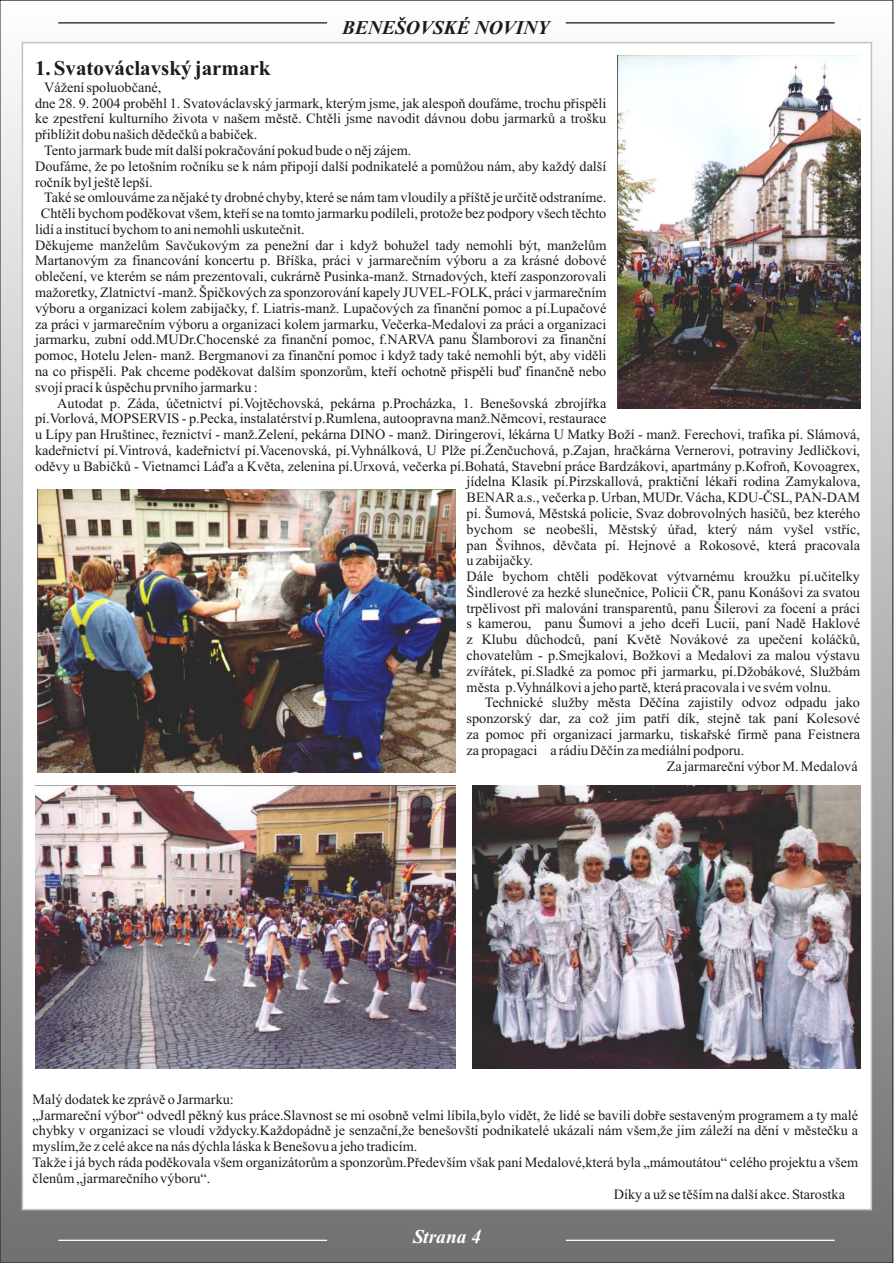
<style>
.page{position:relative;width:894px;height:1263px;background:#fff}
.page>*{position:absolute;margin:0;border:0;box-sizing:border-box;transform-origin:0 0}
.t1{font:700 21px "Times New Roman";color:#1f1a17}
.t2{font:italic 700 19.5px "Times New Roman";color:#1f1a17}
.t3{font:italic 700 19.5px "Times New Roman";color:#fff}
.t4{font:14.25px "Times New Roman";color:#1f1a17}
</style>
<div class="page">
<div style="left:0;top:0;width:893px;height:1263px;background:linear-gradient(to bottom,#fefefe,#73706f)"></div>
<hr style="left:566px;top:22px;width:269px;height:1px;background:#1f1a17">
<hr style="left:58px;top:22px;width:269px;height:1px;background:#1f1a17">
<hr style="left:58px;top:1240px;width:269px;height:1px;background:#fff">
<hr style="left:566px;top:1240px;width:269px;height:1px;background:#fff">
<div style="left:22px;top:42px;width:850px;height:1168px;background:#fff;border:2px solid #c2c2c2"></div>
<img style="left:472px;top:786px;width:389px;height:282px">
<img style="left:617px;top:56px;width:244px;height:352px">
<img style="left:35px;top:786px;width:420px;height:283px">
<img style="left:37px;top:490px;width:419px;height:282px">
<h2 class="t2" style="left:342px;top:21px;width:209px">BENEŠOVSKÉ NOVINY</h2>
<h1 class="t1" style="left:35px;top:60px;width:237px">1. Svatováclavský jarmark</h1>
<p class="t4" style="left:44px;top:82px;width:119px">Vážení spoluobèané,</p>
<p class="t4" style="left:35px;top:98px;width:573px">dne 28. 9. 2004 probìhl 1. Svatováclavský jarmark, kterým jsme, jak alespoò doufáme, trochu pøispìli</p>
<p class="t4" style="left:35px;top:114px;width:573px">ke zpestøení kulturního života v našem mìstì. Chtìli jsme navodit dávnou dobu jarmarkù a trošku</p>
<p class="t4" style="left:35px;top:129px;width:224px">pøiblížit dobu našich dìdeèkù a babièek.</p>
<p class="t4" style="left:44px;top:145px;width:369px">Tento jarmark bude mít další pokraèování pokud bude o nìj zájem.</p>
<p class="t4" style="left:35px;top:161px;width:573px">Doufáme, že po letošním roèníku se k nám pøipojí další podnikatelé a pomùžou nám, aby každý další</p>
<p class="t4" style="left:35px;top:177px;width:119px">roèník byl ještì lepší.</p>
<p class="t4" style="left:44px;top:192px;width:564px">Také se omlouváme za nìjaké ty drobné chyby, které se nám tam vloudily a pøíštì je urèitì odstraníme.</p>
<p class="t4" style="left:41px;top:208px;width:567px">Chtìli bychom podìkovat všem, kteøí se na tomto jarmarku podíleli, protože bez podpory všech tìchto</p>
<p class="t4" style="left:35px;top:224px;width:271px">lidí a institucí bychom to ani nemohli uskuteènit.</p>
<p class="t4" style="left:35px;top:240px;width:573px">Dìkujeme manželùm Savèukovým za penežní dar i když bohužel tady nemohli být, manželùm</p>
<p class="t4" style="left:35px;top:256px;width:573px">Martanovým za financování koncertu p. Bøíška, práci v jarmareèním výboru a za krásné dobové</p>
<p class="t4" style="left:35px;top:271px;width:573px">obleèení, ve kterém se nám prezentovali, cukrárnì Pusinka-manž. Strnadových, kteøí zasponzorovali</p>
<p class="t4" style="left:35px;top:287px;width:573px">mažoretky, Zlatnictví -manž. Špièkových za sponzorování kapely JUVEL-FOLK, práci v jarmareèním</p>
<p class="t4" style="left:35px;top:303px;width:573px">výboru a organizaci kolem zabijaèky, f. Liatris-manž. Lupaèových za finanèní pomoc a pí.Lupaèové</p>
<p class="t4" style="left:35px;top:319px;width:573px">za práci v jarmareèním výboru a organizaci kolem jarmarku, Veèerka-Medalovi za práci a organizaci</p>
<p class="t4" style="left:35px;top:335px;width:573px">jarmarku, zubní odd.MUDr.Chocenské za finanèní pomoc, f.NARVA panu Šlamborovi za finanèní</p>
<p class="t4" style="left:35px;top:350px;width:573px">pomoc, Hotelu Jelen- manž. Bergmanovi za finanèní pomoc i když tady také nemohli být, aby vidìli</p>
<p class="t4" style="left:35px;top:366px;width:573px">na co pøispìli. Pak chceme podìkovat dalším sponzorùm, kteøí ochotnì pøispìli buï finanènì nebo</p>
<p class="t4" style="left:35px;top:382px;width:224px">svojí prací k úspìchu prvního jarmarku :</p>
<p class="t4" style="left:57px;top:398px;width:551px">Autodat p. Záda, úèetnictví pí.Vojtìchovská, pekárna p.Procházka, 1. Benešovská zbrojíøka</p>
<p class="t4" style="left:35px;top:413px;width:573px">pí.Vorlová, MOPSERVIS - p.Pecka, instalatérství p.Rumlena, autoopravna manž.Nìmcovi, restaurace</p>
<p class="t4" style="left:35px;top:429px;width:827px">u Lípy pan Hruštinec, øeznictví - manž.Zelení, pekárna DINO - manž. Diringerovi, lékárna U Matky Boží - manž. Ferechovi, trafika pí. Slámová,</p>
<p class="t4" style="left:35px;top:445px;width:827px">kadeønictví pí.Vintrová, kadeønictví pí.Vacenovská, pí.Vyhnálková, U Plže pí.Ženèuchová, p.Zajan, hraèkárna Vernerovi, potraviny Jedlièkovi,</p>
<p class="t4" style="left:35px;top:461px;width:827px">odìvy u Babièkù - Vietnamci Láïa a Kvìta, zelenina pí.Urxová, veèerka pí.Bohatá, Stavební práce Bardzákovi, apartmány p.Kofroò, Kovoagrex,</p>
<p class="t4" style="left:467px;top:477px;width:395px">jídelna Klasik pí.Pirzskallová, praktièní lékaøi rodina Zamykalova,</p>
<p class="t4" style="left:467px;top:492px;width:395px">BENAR a.s., veèerka p. Urban, MUDr. Vácha, KDU-ÈSL, PAN-DAM</p>
<p class="t4" style="left:467px;top:508px;width:395px">pí. Šumová, Mìstská policie, Svaz dobrovolných hasièù, bez kterého</p>
<p class="t4" style="left:467px;top:524px;width:395px">bychom se neobešli, Mìstský úøad, který nám vyšel vstøíc,</p>
<p class="t4" style="left:467px;top:540px;width:395px">pan Švihnos, dìvèata pí. Hejnové a Rokosové, která pracovala</p>
<p class="t4" style="left:467px;top:555px;width:68px">u zabijaèky.</p>
<p class="t4" style="left:467px;top:571px;width:395px">Dále bychom chtìli podìkovat výtvarnému kroužku pí.uèitelky</p>
<p class="t4" style="left:467px;top:587px;width:395px">Šindlerové za hezké sluneènice, Policii ÈR, panu Konášovi za svatou</p>
<p class="t4" style="left:467px;top:603px;width:395px">trpìlivost pøi malování transparentù, panu Šilerovi za focení a práci</p>
<p class="t4" style="left:467px;top:619px;width:395px">s kamerou, panu Šumovi a jeho dceøi Lucii, paní Nadì Haklové</p>
<p class="t4" style="left:467px;top:634px;width:395px">z Klubu dùchodcù, paní Kvìtì Novákové za upeèení koláèkù,</p>
<p class="t4" style="left:467px;top:650px;width:395px">chovatelùm - p.Smejkalovi, Božkovi a Medalovi za malou výstavu</p>
<p class="t4" style="left:467px;top:666px;width:395px">zvíøátek, pí.Sladké za pomoc pøi jarmarku, pí.Džobákové, Službám</p>
<p class="t4" style="left:467px;top:682px;width:366px">mìsta p.Vyhnálkovi a jeho partì, která pracovala i ve svém volnu.</p>
<p class="t4" style="left:485px;top:698px;width:377px">Technické služby mìsta Dìèína zajistily odvoz odpadu jako</p>
<p class="t4" style="left:467px;top:713px;width:395px">sponzorský dar, za což jim patøí dík, stejnì tak paní Kolesové</p>
<p class="t4" style="left:467px;top:729px;width:395px">za pomoc pøi organizaci jarmarku, tiskaøské firmì pana Feistnera</p>
<p class="t4" style="left:467px;top:745px;width:279px">za propagaci a rádiu Dìèín za mediální podporu.</p>
<p class="t4" style="left:667px;top:761px;width:192px">Za jarmareèní výbor M. Medalová</p>
<p class="t4" style="left:33px;top:1094px;width:203px">Malý dodatek ke zprávì o Jarmarku:</p>
<p class="t4" style="left:33px;top:1110px;width:827px">„Jarmareèní výbor“ odvedl pìkný kus práce.Slavnost se mi osobnì velmi líbila,bylo vidìt, že lidé se bavili dobøe sestaveným programem a ty malé</p>
<p class="t4" style="left:33px;top:1126px;width:827px">chybky v organizaci se vloudí vždycky.Každopádnì je senzaèní,že benešovští podnikatelé ukázali nám všem,že jim záleží na dìní v mìsteèku a</p>
<p class="t4" style="left:33px;top:1141px;width:386px">myslím,že z celé akce na nás dýchla láska k Benešovu a jeho tradicím.</p>
<p class="t4" style="left:33px;top:1157px;width:827px">Takže i já bych ráda podìkovala všem organizátorùm a sponzorùm.Pøedevším však paní Medalové,která byla „mámoutátou“ celého projektu a všem</p>
<p class="t4" style="left:33px;top:1173px;width:179px">èlenùm „jarmareèního výboru“.</p>
<p class="t4" style="left:614px;top:1189px;width:233px">Díky a už se tìším na další akce. Starostka</p>
<h2 class="t3" style="left:413px;top:1230px;width:69px">Strana 4</h2>
</div>
